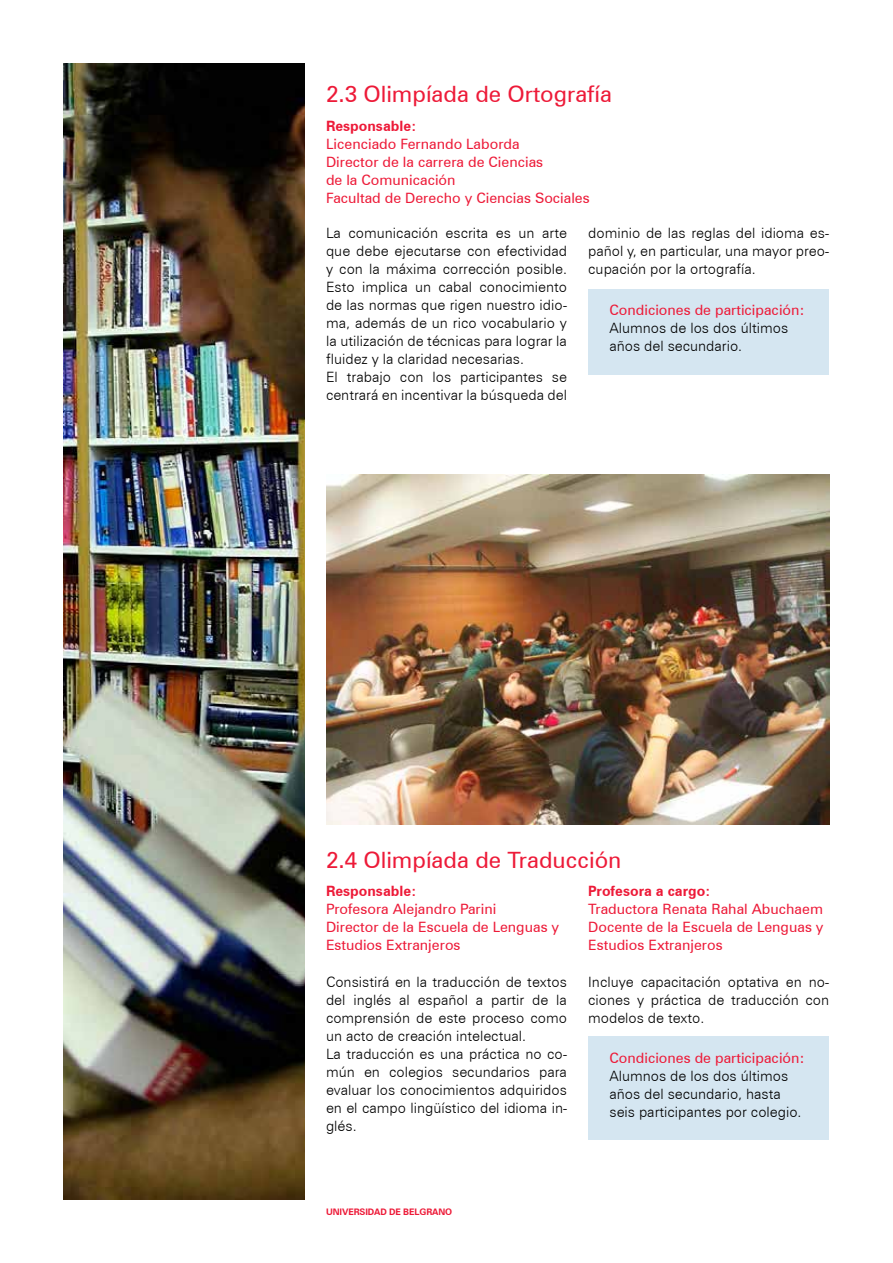
<style>
.page{position:relative;width:893px;height:1263px;background:#fff}
.page>*{position:absolute;margin:0;border:0;box-sizing:border-box;transform-origin:0 0}
.t1{font:22.5px "Zurich BT";color:#ed1a38}
.t2{font:300 14.25px/18px "Zurich BT";color:#000}
.t3{font:14.25px/18px "Zurich BT";color:#ed1a38}
.t4{font:700 14.25px "Zurich BT";color:#ed1a38}
.t5{font:700 9px "Zurich BT";letter-spacing:-.01em;color:#ed1a38}
</style>
<div class="page">
<div style="left:588px;top:1036px;width:241px;height:103px;background:#d5e6f1"></div>
<div style="left:588px;top:289px;width:241px;height:86px;background:#d5e6f1"></div>
<img style="left:64px;top:64px;width:241px;height:1135px">
<img style="left:326px;top:475px;width:503px;height:350px">
<h1 class="t1" style="left:326px;top:80px;width:287px">2.3 Olimpíada de Ortografía</h1>
<p class="t4" style="left:326px;top:117px;width:92px">Responsable:</p>
<p class="t3" style="left:326px;top:135px;width:265px">Licenciado Fernando Laborda<br>Director de la carrera de Ciencias<br>de la Comunicación<br>Facultad de Derecho y Ciencias Sociales</p>
<p class="t2" style="left:326px;top:224px;width:242px">La comunicación escrita es un arte que debe ejecutarse con efectividad y con la máxima corrección posible.<br>Esto implica un cabal conocimiento de las normas que rigen nuestro idio&shy;ma, además de un rico vocabulario y la utilización de técnicas para lograr la fluidez y la claridad necesarias.<br>El trabajo con los participantes se centrará en incentivar la búsqueda del</p>
<p class="t2" style="left:588px;top:224px;width:242px;text-align:justify">dominio de las reglas del idioma es&shy;pañol y, en particular, una mayor preo&shy;cupación por la ortografía.</p>
<p class="t3" style="left:609px;top:301px;width:197px">Condiciones de participación:</p>
<p class="t2" style="left:609px;top:319px;width:180px">Alumnos de los dos últimos años del secundario.</p>
<h1 class="t1" style="left:326px;top:846px;width:297px">2.4 Olimpíada de Traducción</h1>
<p class="t4" style="left:326px;top:883px;width:92px">Responsable:</p>
<p class="t3" style="left:326px;top:900px;width:235px">Profesora Alejandro Parini<br>Director de la Escuela de Lenguas y<br>Estudios Extranjeros</p>
<p class="t4" style="left:588px;top:883px;width:124px">Profesora a cargo:</p>
<p class="t3" style="left:588px;top:900px;width:237px;text-align:justify">Traductora Renata Rahal Abuchaem Docente de la Escuela de Lenguas y Estudios Extranjeros</p>
<p class="t2" style="left:326px;top:972px;width:242px">Consistirá en la traducción de textos del inglés al español a partir de la comprensión de este proceso como un acto de creación intelectual.<br>La traducción es una práctica no co&shy;mún en colegios secundarios para evaluar los conocimientos adquiridos en el campo lingüístico del idioma in&shy;glés.</p>
<p class="t2" style="left:588px;top:972px;width:242px;text-align:justify">Incluye capacitación optativa en no&shy;ciones y práctica de traducción con modelos de texto.</p>
<p class="t3" style="left:609px;top:1049px;width:197px">Condiciones de participación:</p>
<p class="t2" style="left:609px;top:1067px;width:194px">Alumnos de los dos últimos años del secundario, hasta seis participantes por colegio.</p>
<p class="t5" style="left:326px;top:1206px;width:128px">UNIVERSIDAD DE BELGRANO</p>
</div>
